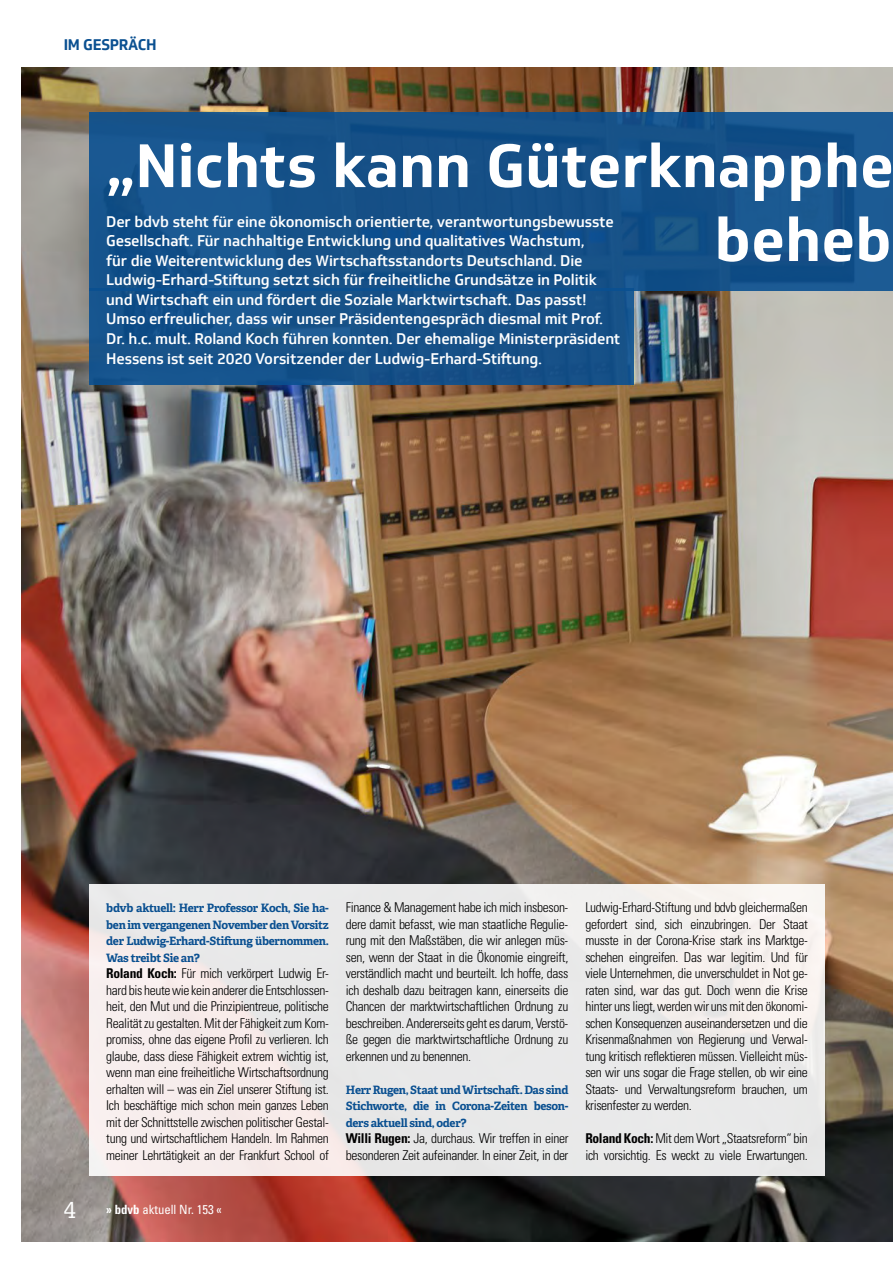
<style>
.page{position:relative;width:893px;height:1263px;background:#fff}
.page>*{position:absolute;margin:0;border:0;box-sizing:border-box;transform-origin:0 0}
.t1{font:700 60px/73.9px "Soleto";color:#fff;text-align:right}
.t2{font:22.5px "Glypha";color:#fff}
.t3{font:500 15px/19.5px "Soleto";letter-spacing:-.01em;color:#fff}
.t4{font:700 15px "Soleto";letter-spacing:-.02em;color:#0a5091}
.t5{font:300 condensed 13.5px/16.5px "Univers";letter-spacing:-.025em;color:#000;text-align:justify}
.t6{font:condensed 12.75px "Univers";color:#fff}
.t7{font:700 11.55px/16.5px "Adelle";letter-spacing:-.025em;color:#0a5091;text-align:justify}
.s1{font-weight:700}
</style>
<div class="page">
<img style="left:21px;top:68px;width:872px;height:1174px">
<div style="left:89px;top:884px;width:736px;height:292px;background:linear-gradient(to right,#f0eaea,#ebeceb)"></div>
<div style="left:89px;top:112px;width:804px;height:178px;background:#165188"></div>
<div style="left:89px;top:288px;width:545px;height:96px;background:#165188"></div>
<p class="t4" style="left:64px;top:35px;width:94px">IM GESPRÄCH</p>
<h1 class="t1" style="left:106px;top:129px;width:789px">„Nichts kann Güterknapphe beheb</h1>
<p class="t3" style="left:106px;top:212px;width:515px">Der bdvb steht für eine ökonomisch orientierte, verantwortungsbewusste Gesellschaft. Für nachhaltige Entwicklung und qualitatives Wachstum,<br>für die Weiterentwicklung des Wirtschaftsstandorts Deutschland. Die Ludwig-Erhard-Stiftung setzt sich für freiheitliche Grundsätze in Politik und Wirtschaft ein und fördert die Soziale Marktwirtschaft. Das passt!<br>Umso erfreulicher, dass wir unser Präsidentengespräch diesmal mit Prof.<br>Dr. h.c. mult. Roland Koch führen konnten. Der ehemalige Ministerpräsident Hessens ist seit 2020 Vorsitzender der Ludwig-Erhard-Stiftung.</p>
<p class="t7" style="left:106px;top:900px;width:224px">bdvb aktuell: Herr Professor Koch, Sie ha&shy;ben im vergangenen November den Vorsitz der Ludwig-Erhard-Stiftung übernommen.<br>Was treibt Sie an?</p>
<p class="t5" style="left:106px;top:965px;width:224px"><span class="s1">Roland Koch:</span> Für mich verkörpert Ludwig Er&shy;hard bis heute wie kein anderer die Entschlossen&shy;heit, den Mut und die Prinzipientreue, politische Realität zu gestalten. Mit der Fähigkeit zum Kom&shy;promiss, ohne das eigene Profil zu verlieren. Ich glaube, dass diese Fähigkeit extrem wichtig ist, wenn man eine freiheitliche Wirtschaftsordnung erhalten will – was ein Ziel unserer Stiftung ist.<br>Ich beschäftige mich schon mein ganzes Leben mit der Schnittstelle zwischen politischer Gestal&shy;tung und wirtschaftlichem Handeln. Im Rahmen meiner Lehrtätigkeit an der Frankfurt School of</p>
<h2 class="t2" style="left:64px;top:1196px;width:14px">4</h2>
<p class="t6" style="left:106px;top:1202px;width:117px"><span class="s1">» bdvb</span> aktuell Nr. 153 «</p>
<p class="t5" style="left:346px;top:899px;width:224px">Finance &amp; Management habe ich mich insbeson&shy;dere damit befasst, wie man staatliche Regulie&shy;rung mit den Maßstäben, die wir anlegen müs&shy;sen, wenn der Staat in die Ökonomie eingreift, verständlich macht und beurteilt. Ich hoffe, dass ich deshalb dazu beitragen kann, einerseits die Chancen der marktwirtschaftlichen Ordnung zu beschreiben. Andererseits geht es darum, Verstö&shy;ße gegen die marktwirtschaftliche Ordnung zu erkennen und zu benennen.</p>
<p class="t7" style="left:346px;top:1081px;width:224px">Herr Rugen, Staat und Wirtschaft. Das sind Stichworte, die in Corona-Zeiten beson&shy;ders aktuell sind, oder?</p>
<p class="t5" style="left:346px;top:1130px;width:224px"><span class="s1">Willi Rugen:</span> Ja, durchaus. Wir treffen in einer besonderen Zeit aufeinander. In einer Zeit, in der</p>
<p class="t5" style="left:585px;top:899px;width:224px">Ludwig-Erhard-Stiftung und bdvb gleichermaßen gefordert sind, sich einzubringen. Der Staat musste in der Corona-Krise stark ins Marktge&shy;schehen eingreifen. Das war legitim. Und für viele Unternehmen, die unverschuldet in Not ge&shy;raten sind, war das gut. Doch wenn die Krise hinter uns liegt, werden wir uns mit den ökonomi&shy;schen Konsequenzen auseinandersetzen und die Krisenmaßnahmen von Regierung und Verwal&shy;tung kritisch reflektieren müssen. Vielleicht müs&shy;sen wir uns sogar die Frage stellen, ob wir eine Staats- und Verwaltungsreform brauchen, um krisenfester zu werden.</p>
<p class="t5" style="left:585px;top:1130px;width:224px"><span class="s1">Roland Koch:</span> Mit dem Wort „Staatsreform“ bin ich vorsichtig. Es weckt zu viele Erwartungen.</p>
</div>
